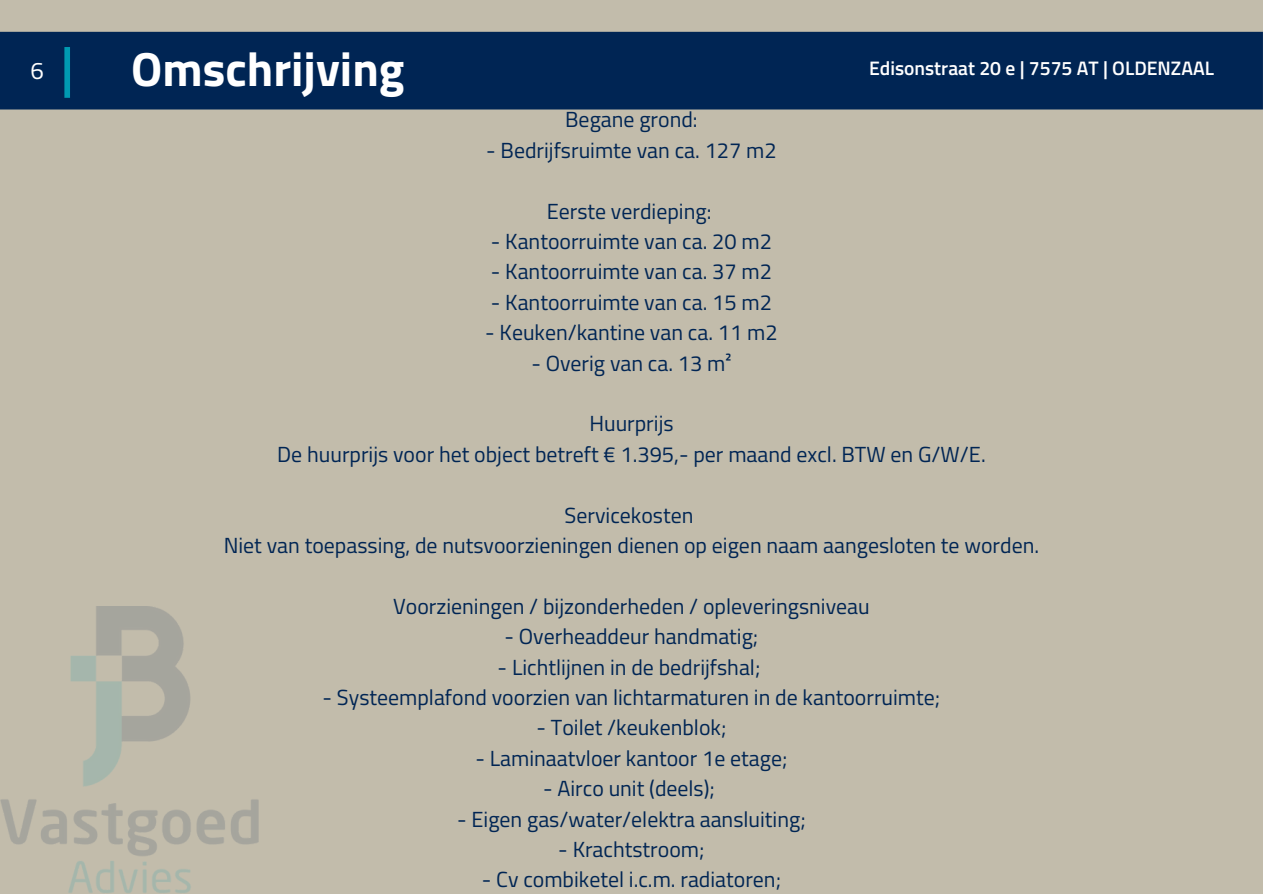
<style>
.page{position:relative;width:1263px;height:894px;background:#fff}
.page>*{position:absolute;margin:0;border:0;box-sizing:border-box;transform-origin:0 0}
.t1{font:700 48px "Titillium Web";color:#fff}
.t2{font:24px "Titillium Web";color:#fff}
.t3{font:21.9px/30.3px "Titillium Web";color:#002554;text-align:center}
.t4{font:600 19.5px "Titillium Web";color:#fff}
</style>
<div class="page">
<div style="left:0;top:0;width:1263px;height:893px;background:#c2bcab"></div>
<div style="left:0;top:32px;width:1263px;height:77px;background:#002554"></div>
<div style="left:64px;top:47px;width:6px;height:51px;background:#009ab2"></div>
<img style="left:0;top:606px;width:259px;height:287px">
<p class="t2" style="left:30px;top:52px;width:15px">6</p>
<p class="t1" style="left:131px;top:31px;width:275px">Omschrijving</p>
<p class="t4" style="left:869px;top:53px;width:346px">Edisonstraat 20 e | 7575 AT | OLDENZAAL</p>
<h1 class="t3" style="left:565px;top:104px;width:134px">Begane grond:</h1>
<h1 class="t3" style="left:486px;top:134px;width:292px">- Bedrijfsruimte van ca. 127 m2</h1>
<p class="t3" style="left:547px;top:195px;width:166px">Eerste verdieping:</p>
<p class="t3" style="left:491px;top:226px;width:283px">- Kantoorruimte van ca. 20 m2</p>
<p class="t3" style="left:491px;top:256px;width:283px">- Kantoorruimte van ca. 37 m2</p>
<p class="t3" style="left:491px;top:286px;width:283px">- Kantoorruimte van ca. 15 m2</p>
<p class="t3" style="left:485px;top:317px;width:294px">- Keuken/kantine van ca. 11 m2</p>
<p class="t3" style="left:531px;top:347px;width:202px">- Overig van ca. 13 m²</p>
<h2 class="t3" style="left:277px;top:408px;width:710px">Huurprijs<br>De huurprijs voor het object betreft € 1.395,- per maand excl. BTW en G/W/E.</h2>
<h2 class="t3" style="left:224px;top:499px;width:817px">Servicekosten<br>Niet van toepassing, de nutsvoorzieningen dienen op eigen naam aangesloten te worden.</h2>
<h2 class="t3" style="left:393px;top:590px;width:478px">Voorzieningen / bijzonderheden / opleveringsniveau</h2>
<h2 class="t3" style="left:504px;top:620px;width:255px">- Overheaddeur handmatig;</h2>
<h2 class="t3" style="left:498px;top:651px;width:264px">- Lichtlijnen in de bedrijfshal;</h2>
<h2 class="t3" style="left:323px;top:681px;width:619px">- Systeemplafond voorzien van lichtarmaturen in de kantoorruimte;</h2>
<h2 class="t3" style="left:536px;top:712px;width:191px">- Toilet /keukenblok;</h2>
<h2 class="t3" style="left:475px;top:742px;width:314px">- Laminaatvloer kantoor 1e etage;</h2>
<h2 class="t3" style="left:543px;top:772px;width:173px">- Airco unit (deels);</h2>
<h2 class="t3" style="left:457px;top:803px;width:350px">- Eigen gas/water/elektra aansluiting;</h2>
<h2 class="t3" style="left:558px;top:833px;width:148px">- Krachtstroom;</h2>
<h2 class="t3" style="left:482px;top:863px;width:301px">- Cv combiketel i.c.m. radiatoren;</h2>
</div>
